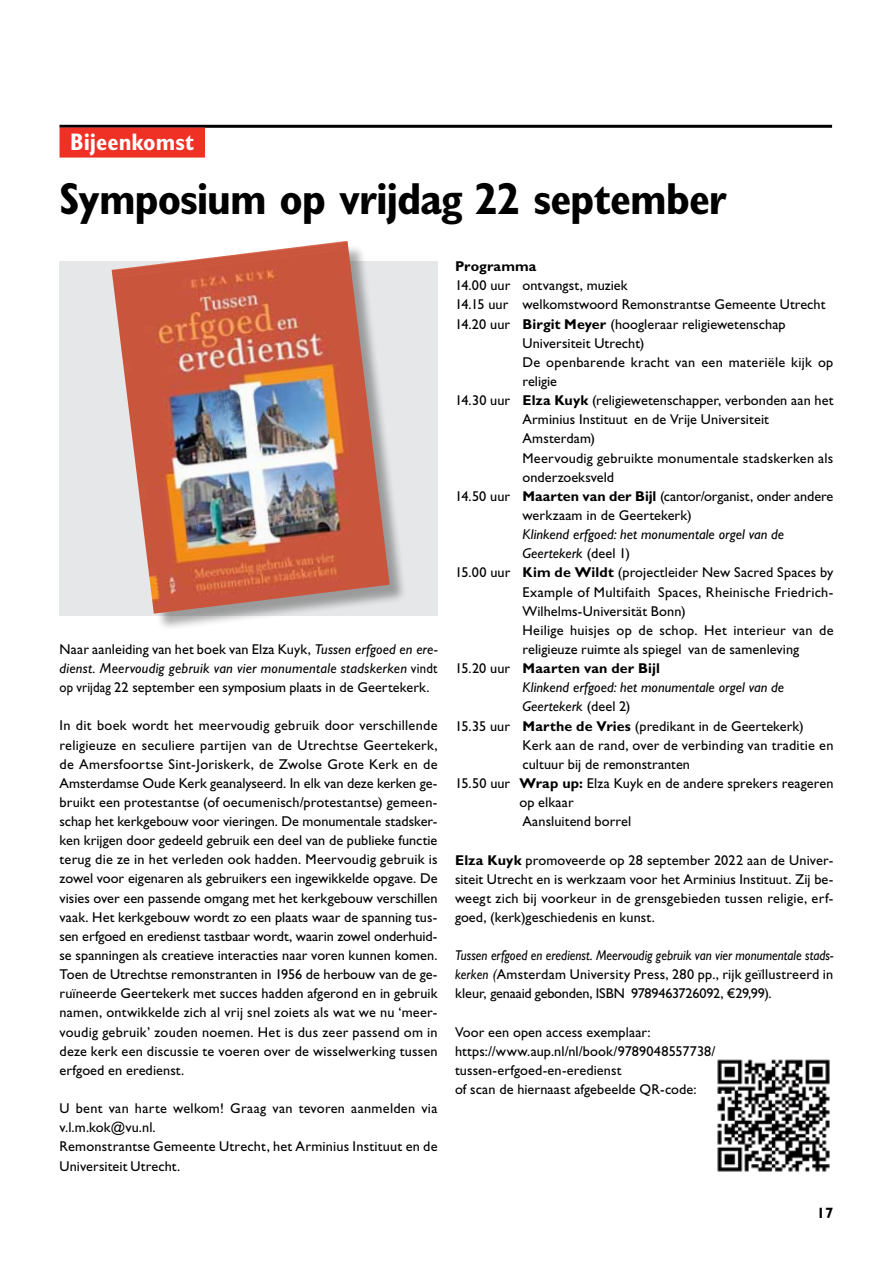
<style>
.page{position:relative;width:893px;height:1263px;background:#fff}
.page>*{position:absolute;margin:0;border:0;box-sizing:border-box;transform-origin:0 0}
.t1{font:700 condensed 45px "Gill Sans Std";letter-spacing:-.025em;color:#000}
.t2{font:700 condensed 24px "Gill Sans Std";color:#fff}
.t3{font:700 15px "Gill Sans Std";color:#000}
.t4{font:14.25px/19.2px "Gill Sans Std";letter-spacing:.01em;color:#000;text-align:justify}
.t5{font:italic 14.25px "Gill Sans Std";letter-spacing:.005em;color:#000}
.t6{font:14.25px "Gill Sans Std";letter-spacing:-.01em;color:#000}
.t7{font:700 14.25px "Gill Sans Std";letter-spacing:.01em;color:#000}
.s1{font-style:italic}
.s2{font-weight:700}
.s3{font-style:normal}
.s4{font-weight:400}
</style>
<div class="page">
<hr style="left:60px;top:125px;width:772px;height:3px;background:#000">
<div style="left:60px;top:128px;width:145px;height:30px;background:#ee3124"></div>
<div style="left:60px;top:261px;width:378px;height:354px;background:#e6e7e8"></div>
<div style="left:114px;top:244px;width:294px;height:388px;background:#000;opacity:.33"></div>
<img style="left:112px;top:241px;width:278px;height:373px">
<img style="left:717px;top:1059px;width:113px;height:113px">
<h2 class="t2" style="left:70px;top:128px;width:126px">Bijeenkomst</h2>
<h1 class="t1" style="left:60px;top:172px;width:669px">Symposium op vrijdag 22 september</h1>
<p class="t4" style="left:60px;top:639px;width:379px">Naar aanleiding van het boek van Elza Kuyk, <span class="s1">Tussen erfgoed en ere&shy;dienst. Meervoudig gebruik van vier monumentale stadskerken</span> vindt op vrijdag 22 september een symposium plaats in de Geertekerk.</p>
<p class="t4" style="left:60px;top:716px;width:380px">In dit boek wordt het meervoudig gebruik door verschillende religieuze en seculiere partijen van de Utrechtse Geertekerk, de Amersfoortse Sint-Joriskerk, de Zwolse Grote Kerk en de Amsterdamse Oude Kerk geanalyseerd. In elk van deze kerken ge&shy;bruikt een protestantse (of oecumenisch/protestantse) gemeen&shy;schap het kerkgebouw voor vieringen. De monumentale stadsker&shy;ken krijgen door gedeeld gebruik een deel van de publieke functie terug die ze in het verleden ook hadden. Meervoudig gebruik is zowel voor eigenaren als gebruikers een ingewikkelde opgave. De visies over een passende omgang met het kerkgebouw verschillen vaak. Het kerkgebouw wordt zo een plaats waar de spanning tus&shy;sen erfgoed en eredienst tastbaar wordt, waarin zowel onderhuid&shy;se spanningen als creatieve interacties naar voren kunnen komen.<br>Toen de Utrechtse remonstranten in 1956 de herbouw van de ge&shy;ruïneerde Geertekerk met succes hadden afgerond en in gebruik namen, ontwikkelde zich al vrij snel zoiets als wat we nu ‘meer&shy;voudig gebruik’ zouden noemen. Het is dus zeer passend om in deze kerk een discussie te voeren over de wisselwerking tussen erfgoed en eredienst.</p>
<p class="t4" style="left:60px;top:1099px;width:379px;text-align:left">U bent van harte welkom! Graag van tevoren aanmelden via v.l.m.kok@vu.nl.<br>Remonstrantse Gemeente Utrecht, het Arminius Instituut en de Universiteit Utrecht.</p>
<p class="t7" style="left:455px;top:258px;width:83px">Programma</p>
<p class="t4" style="left:455px;top:276px;width:174px">14.00 uur ontvangst, muziek</p>
<p class="t4" style="left:455px;top:295px;width:372px">14.15 uur welkomstwoord Remonstrantse Gemeente Utrecht</p>
<p class="t4" style="left:455px;top:314px;width:332px">14.20 uur <span class="s2">Birgit Meyer</span> (hoogleraar religiewetenschap</p>
<p class="t4" style="left:522px;top:333px;width:123px">Universiteit Utrecht)</p>
<p class="t4" style="left:522px;top:353px;width:312px">De openbarende kracht van een materiële kijk op</p>
<p class="t4" style="left:522px;top:372px;width:36px">religie</p>
<p class="t4" style="left:455px;top:391px;width:380px">14.30 uur <span class="s2">Elza Kuyk</span> (religiewetenschapper, verbonden aan het</p>
<p class="t4" style="left:522px;top:410px;width:248px">Arminius Instituut en de Vrije Universiteit</p>
<p class="t4" style="left:522px;top:429px;width:74px">Amsterdam)</p>
<p class="t4" style="left:522px;top:448px;width:312px">Meervoudig gebruikte monumentale stadskerken als</p>
<p class="t4" style="left:522px;top:467px;width:93px">onderzoeksveld</p>
<p class="t6" style="left:455px;top:488px;width:380px">14.50 uur <span class="s2">Maarten van der Bijl</span> (cantor/organist, onder andere</p>
<p class="t4" style="left:522px;top:506px;width:171px">werkzaam in de Geertekerk)</p>
<p class="t5" style="left:522px;top:526px;width:263px">Klinkend erfgoed: het monumentale orgel van de</p>
<p class="t5" style="left:522px;top:545px;width:109px">Geertekerk <span class="s3">(deel 1)</span></p>
<p class="t4" style="left:455px;top:563px;width:380px">15.00 uur <span class="s2">Kim de Wildt</span> (projectleider New Sacred Spaces by</p>
<p class="t4" style="left:522px;top:582px;width:312px">Example of Multifaith Spaces, Rheinische Friedrich-</p>
<p class="t4" style="left:522px;top:601px;width:165px">Wilhelms-Universität Bonn)</p>
<p class="t4" style="left:522px;top:620px;width:312px">Heilige huisjes op de schop. Het interieur van de</p>
<p class="t4" style="left:522px;top:640px;width:278px">religieuze ruimte als spiegel van de samenleving</p>
<p class="t7" style="left:455px;top:660px;width:207px"><span class="s4">15.20 uur</span> Maarten van der Bijl</p>
<p class="t5" style="left:522px;top:679px;width:263px">Klinkend erfgoed: het monumentale orgel van de</p>
<p class="t5" style="left:522px;top:698px;width:109px">Geertekerk <span class="s3">(deel 2)</span></p>
<p class="t4" style="left:455px;top:716px;width:350px">15.35 uur <span class="s2">Marthe de Vries</span> (predikant in de Geertekerk)</p>
<p class="t4" style="left:522px;top:735px;width:312px">Kerk aan de rand, over de verbinding van traditie en</p>
<p class="t4" style="left:522px;top:754px;width:169px">cultuur bij de remonstranten</p>
<p class="t4" style="left:455px;top:774px;width:380px">15.50 uur <span class="s2">Wrap up:</span> Elza Kuyk en de andere sprekers reageren</p>
<p class="t4" style="left:519px;top:793px;width:56px">op elkaar</p>
<p class="t4" style="left:522px;top:812px;width:110px">Aansluitend borrel</p>
<p class="t4" style="left:455px;top:850px;width:380px"><span class="s2">Elza Kuyk</span> promoveerde op 28 september 2022 aan de Univer&shy;siteit Utrecht en is werkzaam voor het Arminius Instituut. Zij be&shy;weegt zich bij voorkeur in de grensgebieden tussen religie, erf&shy;goed, (kerk)geschiedenis en kunst.</p>
<p class="t4" style="left:455px;top:946px;width:380px"><span class="s1">Tussen erfgoed en eredienst. Meervoudig gebruik van vier monumentale stads&shy;kerken (</span>Amsterdam University Press, 280 pp., rijk geïllustreerd in kleur, genaaid gebonden, ISBN 9789463726092, €29,99).</p>
<p class="t4" style="left:455px;top:1022px;width:262px;text-align:left">Voor een open access exemplaar: https://www.aup.nl/nl/book/9789048557738/ tussen-erfgoed-en-eredienst<br>of scan de hiernaast afgebeelde QR-code:</p>
<p class="t3" style="left:817px;top:1204px;width:18px">17</p>
</div>
